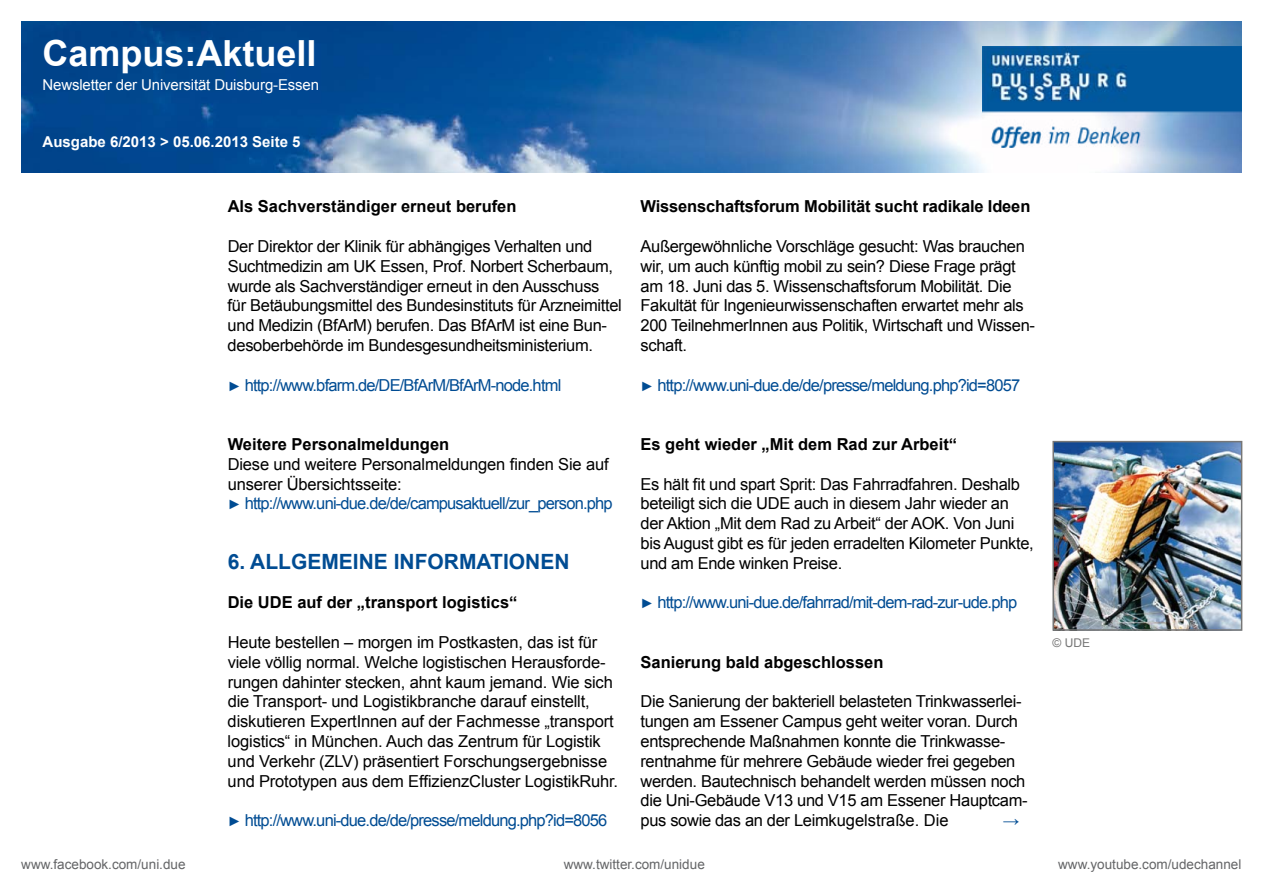
<style>
.page{position:relative;width:1263px;height:893px;background:#fff}
.page>*{position:absolute;margin:0;border:0;box-sizing:border-box;transform-origin:0 0}
.t1{font:700 36px "Arial";color:#fff}
.t2{font:700 21px "Arial";color:#004c93}
.t3{font:16.5px/19.8px "Arial";letter-spacing:-.02em;color:#000}
.t4{font:16.5px "Arial";letter-spacing:-.05em;color:#004c93}
.t5{font:700 16.5px "Arial";color:#000}
.t6{font:15px "Arial";letter-spacing:-.01em;color:#fff}
.t7{font:700 15px "Arial";color:#fff}
.t8{font:13.5px "Arial";color:#646567}
.t9{font:12px "Arial";color:#767676}
.s1{font-size:13.5px}
.s2{font-size:13.5px;color:#004c93}
.s3{color:#004c93}
</style>
<div class="page">
<img style="left:21px;top:21px;width:1221px;height:152px">
<img style="left:982px;top:47px;width:260px;height:100px">
<img style="left:1055px;top:444px;width:184px;height:184px">
<div style="left:1052px;top:441px;width:190px;height:190px;border:2px solid #767676"></div>
<h1 class="t1" style="left:43px;top:29px;width:276px">Campus:Aktuell</h1>
<p class="t6" style="left:43px;top:74px;width:278px">Newsletter der Universität Duisburg-Essen</p>
<p class="t7" style="left:43px;top:132px;width:260px">Ausgabe 6/2013 &gt; 05.06.2013 Seite 5</p>
<p class="t5" style="left:228px;top:196px;width:290px">Als Sachverständiger erneut berufen</p>
<p class="t3" style="left:228px;top:236px;width:396px">Der Direktor der Klinik für abhängiges Verhalten und Suchtmedizin am UK Essen, Prof. Norbert Scherbaum, wurde als Sachverständiger erneut in den Ausschuss für Betäubungsmittel des Bundesinstituts für Arzneimittel und Medizin (BfArM) berufen. Das BfArM ist eine Bun&shy;desoberbehörde im Bundesgesundheitsministerium.</p>
<p class="t4" style="left:228px;top:374px;width:335px"><span class="s1">►</span> http://www.bfarm.de/DE/BfArM/BfArM-node.html</p>
<p class="t5" style="left:228px;top:433px;width:223px">Weitere Personalmeldungen</p>
<p class="t3" style="left:228px;top:454px;width:386px">Diese und weitere Personalmeldungen finden Sie auf unserer Übersichtsseite:<br><span class="s2">►</span> <span class="s3">http://www.uni-due.de/de/campusaktuell/zur_person.php</span></p>
<p class="t2" style="left:228px;top:547px;width:94px">6. Allgemeine</p>
<p class="t2" style="left:394px;top:547px;width:80px">Informationen</p>
<p class="t5" style="left:228px;top:592px;width:291px">Die UDE auf der „transport logistics“</p>
<p class="t3" style="left:228px;top:632px;width:392px">Heute bestellen – morgen im Postkasten, das ist für viele völlig normal. Welche logistischen Herausforde&shy;rungen dahinter stecken, ahnt kaum jemand. Wie sich die Transport- und Logistikbranche darauf einstellt, diskutieren ExpertInnen auf der Fachmesse „transport logistics“ in München. Auch das Zentrum für Logistik und Verkehr (ZLV) präsentiert Forschungsergebnisse und Prototypen aus dem EffizienzCluster LogistikRuhr.</p>
<p class="t4" style="left:228px;top:810px;width:381px"><span class="s1">►</span> http://www.uni-due.de/de/presse/meldung.php?id=8056</p>
<p class="t5" style="left:640px;top:196px;width:391px">Wissenschaftsforum Mobilität sucht radikale Ideen</p>
<p class="t3" style="left:640px;top:236px;width:396px">Außergewöhnliche Vorschläge gesucht: Was brauchen wir, um auch künftig mobil zu sein? Diese Frage prägt am 18. Juni das 5. Wissenschaftsforum Mobilität. Die Fakultät für Ingenieurwissenschaften erwartet mehr als 200 TeilnehmerInnen aus Politik, Wirtschaft und Wissen&shy;schaft.</p>
<p class="t4" style="left:640px;top:374px;width:381px"><span class="s1">►</span> http://www.uni-due.de/de/presse/meldung.php?id=8057</p>
<p class="t5" style="left:640px;top:433px;width:318px">Es geht wieder „Mit dem Rad zur Arbeit“</p>
<p class="t3" style="left:640px;top:474px;width:395px">Es hält fit und spart Sprit: Das Fahrradfahren. Deshalb beteiligt sich die UDE auch in diesem Jahr wieder an der Aktion „Mit dem Rad zu Arbeit“ der AOK. Von Juni bis August gibt es für jeden erradelten Kilometer Punkte, und am Ende winken Preise.</p>
<p class="t4" style="left:640px;top:592px;width:378px"><span class="s1">►</span> http://www.uni-due.de/fahrrad/mit-dem-rad-zur-ude.php</p>
<p class="t5" style="left:640px;top:651px;width:244px">Sanierung bald abgeschlossen</p>
<p class="t3" style="left:640px;top:692px;width:389px">Die Sanierung der bakteriell belasteten Trinkwasserlei&shy;tungen am Essener Campus geht weiter voran. Durch entsprechende Maßnahmen konnte die Trinkwasse&shy;rentnahme für mehrere Gebäude wieder frei gegeben werden. Bautechnisch behandelt werden müssen noch die Uni-Gebäude V13 und V15 am Essener Hauptcam&shy;pus sowie das an der Leimkugelstraße. Die</p>
<p class="t4" style="left:1003px;top:810px;width:18px">→</p>
<p class="t9" style="left:1052px;top:635px;width:39px">© UDE</p>
<p class="t8" style="left:21px;top:855px;width:166px">www.facebook.com/uni.due</p>
<p class="t8" style="left:564px;top:855px;width:143px">www.twitter.com/unidue</p>
<p class="t8" style="left:1058px;top:855px;width:185px">www.youtube.com/udechannel</p>
</div>
